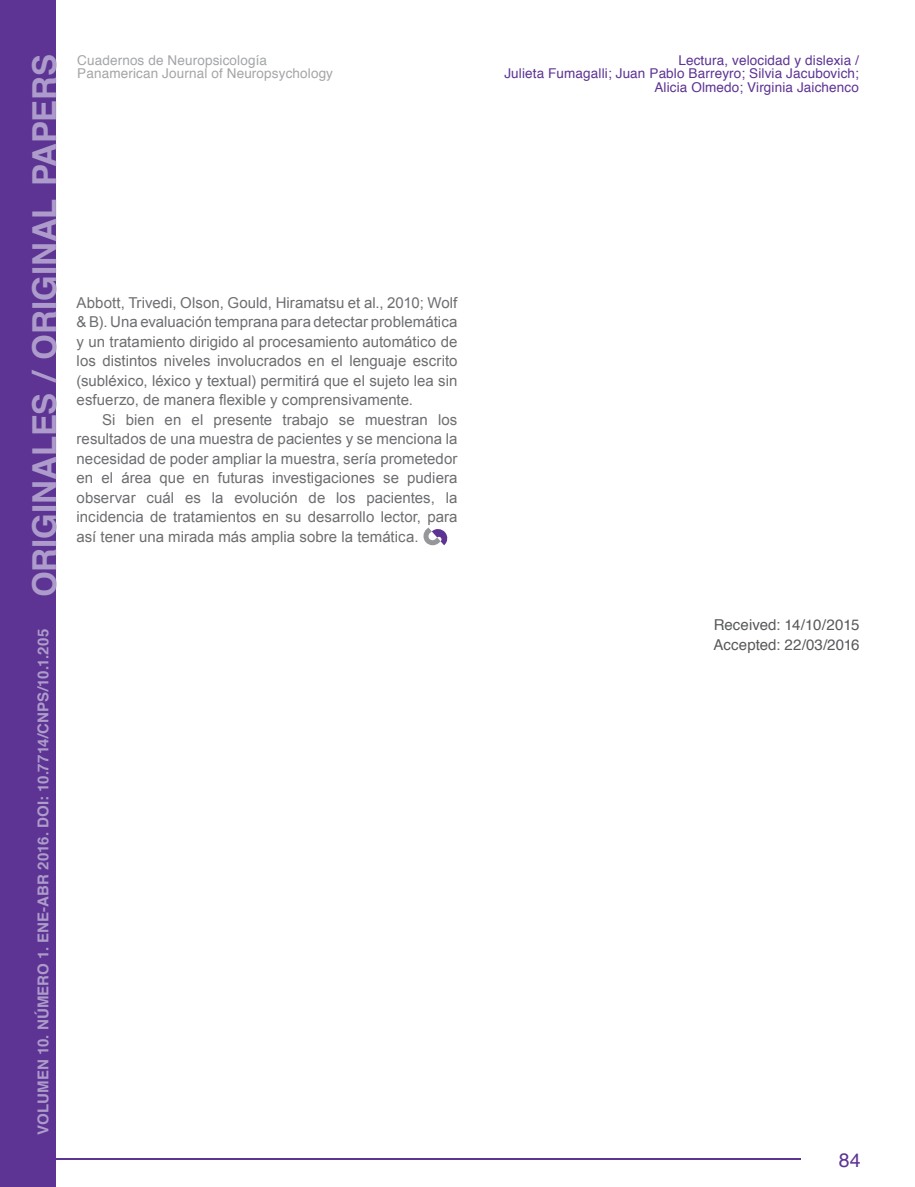
<style>
.page{position:relative;width:915px;height:1187px;background:#fff}
.page>*{position:absolute;margin:0;border:0;box-sizing:border-box;transform-origin:0 0}
.t1{font:19.5px "Helvetica";color:#5d3393}
.t2{font:15px/19.5px "Arial";color:#6d6e71;text-align:justify}
.t3{font:700 15px "Helvetica";letter-spacing:.01em;color:#ad9ccb}
.t4{font:15px/19.5px "Helvetica";letter-spacing:.005em;color:#58595b}
.t5{font:13.5px/13.5px "Helvetica";letter-spacing:.01em;color:#5d3393;text-align:right}
.t6{font:13.5px/13.5px "Helvetica";letter-spacing:.01em;color:#a3a5a8}
.s1{font-size:33px}
</style>
<div class="page">
<div style="left:0;top:0;width:55px;height:1186px;background:#5d3393"></div>
<hr style="left:0;top:1157px;width:800px;height:2px;background:#5d3393">
<svg style="left:423px;top:527px;width:25px;height:19px"></svg>
<p class="t3" style="left:31px;top:1134px;width:1081px;rotate:-90deg">VOLUMEN 10. NÚMERO 1. ENE-ABR 2016. DOI: 10.7714/CNPS/10.1.205 <span class="s1">ORIGINALES / ORIGINAL PAPERS</span></p>
<p class="t6" style="left:77px;top:54px;width:257px">Cuadernos de Neuropsicología<br>Panamerican Journal of Neuropsychology</p>
<p class="t2" style="left:77px;top:293px;width:382px">Abbott, Trivedi, Olson, Gould, Hiramatsu et al., 2010; Wolf &amp; B). Una evaluación temprana para detectar problemática y un tratamiento dirigido al procesamiento automático de los distintos niveles involucrados en el lenguaje escrito (subléxico, léxico y textual) permitirá que el sujeto lea sin esfuerzo, de manera flexible y comprensivamente.</p>
<p class="t2" style="left:77px;top:410px;width:382px;text-indent:26px">Si bien en el presente trabajo se muestran los resultados de una muestra de pacientes y se menciona la necesidad de poder ampliar la muestra, sería prometedor en el área que en futuras investigaciones se pudiera observar cuál es la evolución de los pacientes, la incidencia de tratamientos en su desarrollo lector, para así tener una mirada más amplia sobre la temática.</p>
<p class="t5" style="left:504px;top:54px;width:356px">Lectura, velocidad y dislexia /<br>Julieta Fumagalli; Juan Pablo Barreyro; Silvia Jacubovich;<br>Alicia Olmedo; Virginia Jaichenco</p>
<p class="t4" style="left:713px;top:615px;width:148px">Received: 14/10/2015<br>Accepted: 22/03/2016</p>
<h1 class="t1" style="left:838px;top:1144px;width:23px">84</h1>
</div>
